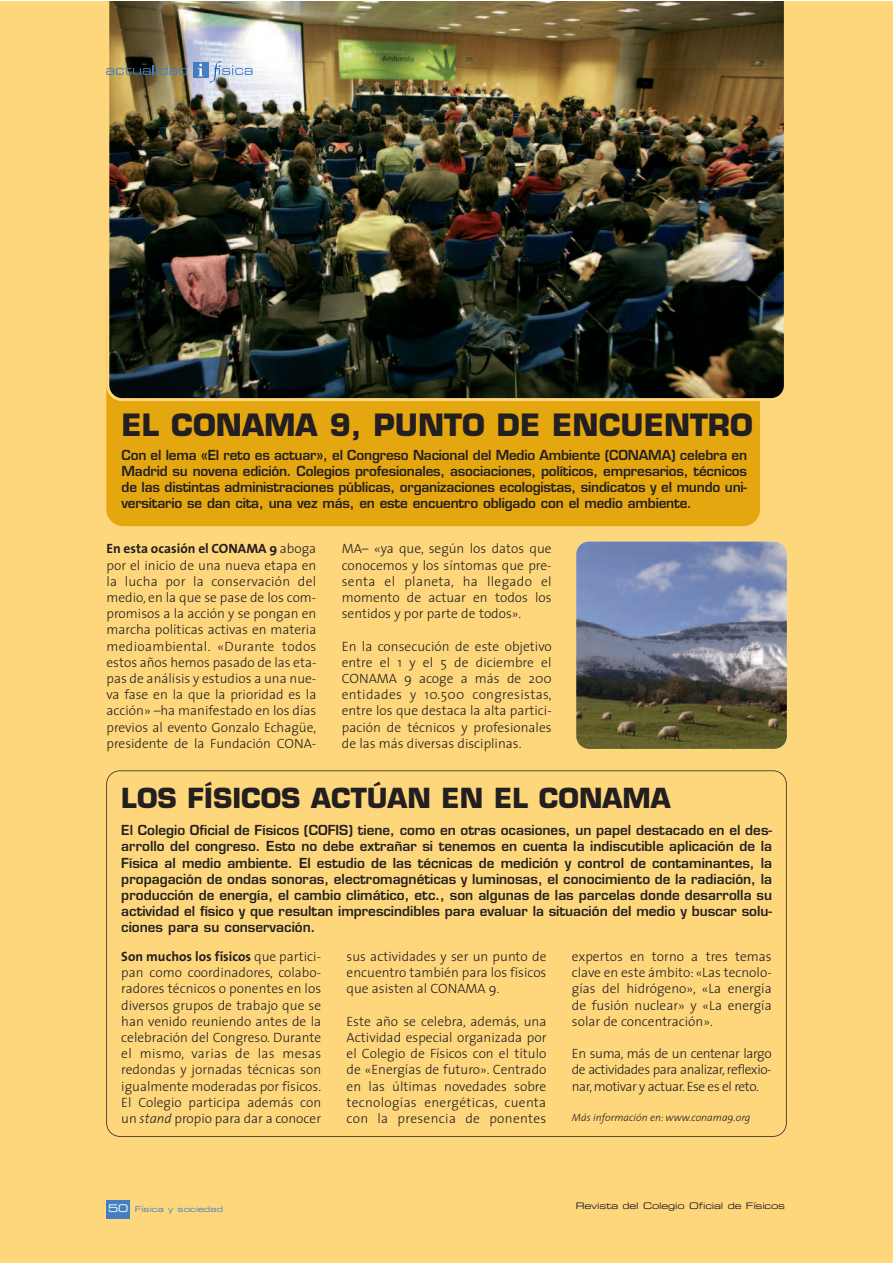
<style>
.page{position:relative;width:893px;height:1263px;background:#fff}
.page>*{position:absolute;margin:0;border:0;box-sizing:border-box;transform-origin:0 0}
.t1{font:700 30px "Eurostile";color:#231f20}
.t2{font:700 27px "Eurostile";color:#231f20}
.t3{font:300 13.5px/16.2px "The Sans";color:#231f20;text-align:justify}
.t4{font:600 13.5px/16.2px "Eurostile";letter-spacing:-.005em;color:#231f20;text-align:justify}
.t5{font:italic 300 10.5px "The Sans";color:#231f20}
.t6{font:9px "Eurostile Extended Two";letter-spacing:-.02em;color:#231f20}
.t7{font:7.95px "Eurostile Extended Two";color:#437ec1}
.s1{font-weight:700}
.s2{font-style:italic}
.s3{font-size:10.5px;color:#fff}
</style>
<div class="page">
<div style="left:0;top:1px;width:892px;height:1262px;background:#fed77d"></div>
<div style="left:106px;top:280px;width:654px;height:246px;background:#e5a710;border-radius:17px"></div>
<img style="left:106px;top:1px;width:678px;height:400px">
<svg style="left:106px;top:65px;width:81px;height:10px"></svg>
<div style="left:193px;top:62px;width:15px;height:16px;background:#437ec1"></div>
<svg style="left:198px;top:64px;width:5px;height:12px"></svg>
<svg style="left:209px;top:61px;width:44px;height:21px"></svg>
<div style="left:106px;top:770px;width:681px;height:367px;border:2px solid #231f20;border-radius:14px"></div>
<div style="left:107px;top:1200px;width:23px;height:19px;background:#437ec1"></div>
<img style="left:576px;top:541px;width:211px;height:208px">
<h1 class="t1" style="left:122px;top:414px;width:633px">EL CONAMA 9, PUNTO DE ENCUENTRO</h1>
<p class="t4" style="left:122px;top:448px;width:627px">Con el lema «El reto es actuar», el Congreso Nacional del Medio Ambiente (CONAMA) celebra en Madrid su novena edición. Colegios profesionales, asociaciones, políticos, empresarios, técnicos de las distintas administraciones públicas, organizaciones ecologistas, sindicatos y el mundo uni&shy;versitario se dan cita, una vez más, en este encuentro obligado con el medio ambiente.</p>
<p class="t3" style="left:107px;top:542px;width:211px"><span class="s1">En esta ocasión el CONAMA 9</span> aboga por el inicio de una nueva etapa en la lucha por la conservación del medio, en la que se pase de los com&shy;promisos a la acción y se pongan en marcha políticas activas en materia medioambiental. «Durante todos estos años hemos pasado de las eta&shy;pas de análisis y estudios a una nue&shy;va fase en la que la prioridad es la acción» –ha manifestado en los días previos al evento Gonzalo Echagüe, presidente de la Fundación CONA-</p>
<p class="t3" style="left:342px;top:542px;width:211px">MA– «ya que, según los datos que conocemos y los síntomas que pre&shy;senta el planeta, ha llegado el momento de actuar en todos los sentidos y por parte de todos».</p>
<p class="t3" style="left:342px;top:639px;width:211px">En la consecución de este objetivo entre el 1 y el 5 de diciembre el CONAMA 9 acoge a más de 200 entidades y 10.500 congresistas, entre los que destaca la alta partici&shy;pación de técnicos y profesionales de las más diversas disciplinas.</p>
<h2 class="t2" style="left:121px;top:788px;width:551px">LOS FÍSICOS ACTÚAN EN EL CONAMA</h2>
<p class="t4" style="left:121px;top:823px;width:652px">El Colegio Oficial de Físicos (COFIS) tiene, como en otras ocasiones, un papel destacado en el des&shy;arrollo del congreso. Esto no debe extrañar si tenemos en cuenta la indiscutible aplicación de la Física al medio ambiente. El estudio de las técnicas de medición y control de contaminantes, la propagación de ondas sonoras, electromagnéticas y luminosas, el conocimiento de la radiación, la producción de energía, el cambio climático, etc., son algunas de las parcelas donde desarrolla su actividad el físico y que resultan imprescindibles para evaluar la situación del medio y buscar solu&shy;ciones para su conservación.</p>
<p class="t3" style="left:121px;top:950px;width:201px"><span class="s1">Son muchos los físicos</span> que partici&shy;pan como coordinadores, colabo&shy;radores técnicos o ponentes en los diversos grupos de trabajo que se han venido reuniendo antes de la celebración del Congreso. Durante el mismo, varias de las mesas redondas y jornadas técnicas son igualmente moderadas por físicos.<br>El Colegio participa además con un <span class="s2">stand</span> propio para dar a conocer</p>
<p class="t3" style="left:347px;top:950px;width:201px">sus actividades y ser un punto de encuentro también para los físicos que asisten al CONAMA 9.</p>
<p class="t3" style="left:347px;top:1014px;width:201px">Este año se celebra, además, una Actividad especial organizada por el Colegio de Físicos con el título de «Energías de futuro». Centrado en las últimas novedades sobre tecnologías energéticas, cuenta con la presencia de ponentes</p>
<p class="t3" style="left:572px;top:950px;width:201px">expertos en torno a tres temas clave en este ámbito: «Las tecnolo&shy;gías del hidrógeno», «La energía de fusión nuclear» y «La energía solar de concentración».</p>
<p class="t3" style="left:572px;top:1047px;width:201px">En suma, más de un centenar largo de actividades para analizar, reflexio&shy;nar, motivar y actuar. Ese es el reto.</p>
<p class="t5" style="left:572px;top:1113px;width:180px">Más información en: www.conama9.org</p>
<p class="t7" style="left:108px;top:1206px;width:116px"><span class="s3">50</span> Física y sociedad</p>
<p class="t6" style="left:576px;top:1202px;width:211px">Revista del Colegio Oficial de Físicos</p>
</div>
